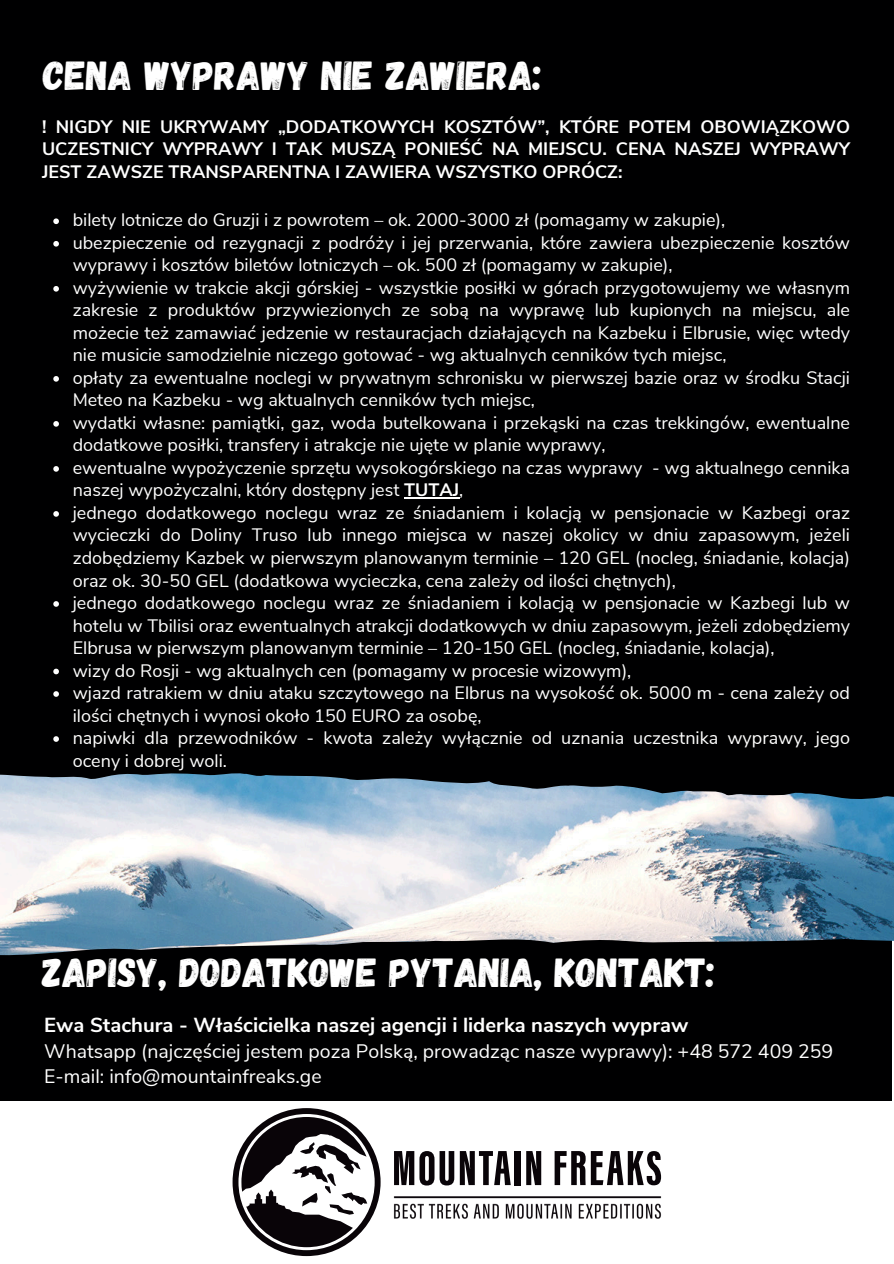
<style>
.page{position:relative;width:894px;height:1264px;background:#fff}
.page>*{position:absolute;margin:0;border:0;box-sizing:border-box;transform-origin:0 0}
.t1{font:40.5px "Gagalin";color:#fff}
.t2{font:700 20.25px "Nunito Sans";color:#fff}
.t3{font:19.5px "Nunito Sans";color:#fff}
.t4{font:18px/22.5px "Nunito Sans";color:#fff}
.t5{font:700 18px/22.5px "Nunito Sans";color:#fff;text-align:justify}
.s1{font-weight:700}
</style>
<div class="page">
<div style="left:0;top:0;width:893px;height:816px;background:#000001"></div>
<div style="left:0;top:915px;width:891px;height:185px;background:#000001"></div>
<svg style="left:232px;top:1108px;width:148px;height:147px"></svg>
<svg style="left:394px;top:1151px;width:116px;height:34px"></svg>
<div style="left:515px;top:1150px;width:5px;height:35px;background:#090408"></div>
<svg style="left:526px;top:1151px;width:15px;height:34px"></svg>
<svg style="left:554px;top:1151px;width:107px;height:34px"></svg>
<img style="left:393px;top:1196px;width:269px;height:23px">
<svg style="left:53px;top:218px;width:6px;height:6px"></svg>
<svg style="left:53px;top:241px;width:6px;height:5px"></svg>
<svg style="left:53px;top:286px;width:6px;height:5px"></svg>
<svg style="left:53px;top:376px;width:6px;height:5px"></svg>
<svg style="left:53px;top:421px;width:6px;height:5px"></svg>
<svg style="left:53px;top:466px;width:6px;height:5px"></svg>
<hr style="left:404px;top:497px;width:55px;height:1px;background:#fff">
<svg style="left:53px;top:511px;width:6px;height:5px"></svg>
<svg style="left:53px;top:601px;width:6px;height:5px"></svg>
<svg style="left:53px;top:668px;width:6px;height:6px"></svg>
<svg style="left:53px;top:691px;width:6px;height:5px"></svg>
<svg style="left:53px;top:736px;width:6px;height:5px"></svg>
<img style="left:0;top:773px;width:893px;height:182px">
<p class="t1" style="left:43px;top:49px;width:500px">CENA WYPRAWY NIE ZAWIERA:</p>
<h2 class="t5" style="left:42px;top:116px;width:809px">! NIGDY NIE UKRYWAMY „DODATKOWYCH KOSZTÓW”, KTÓ RE POTEM OBOWIĄZKOWO UCZESTNICY WYPRAWY I TAK MUSZĄ PONIEŚĆ NA MIEJSCU. CENA NASZEJ WYPRAWY JEST ZAWSZE TRANSPARENTNA I ZAWIERA WSZYSTKO OPRÓCZ:</h2>
<p class="t4" style="left:73px;top:209px;width:654px">bilety lotnicze do Gruzji i z powrotem – ok. 2000-3000 zł (pomagamy w zakupie),</p>
<p class="t4" style="left:73px;top:232px;width:778px">ubezpieczenie od rezygnacji z podróży i jej przerwania, które zawiera ubezpieczenie kosztów wyprawy i kosztów biletów lotniczych – ok. 500 zł (pomagamy w zakupie),</p>
<p class="t4" style="left:73px;top:277px;width:778px;text-align:justify">wyżywienie w trakcie akcji górskiej - wszystkie posiłki w górach przygotowujemy we własnym zakresie z produktów przywiezionych ze sobą na wyprawę lub kupionych na miejscu, ale możecie też zamawiać jedzenie w restauracjach działających na Kazbeku i Elbrusie, więc wtedy nie musicie samodzielnie niczego gotować - wg aktualnych cenników tych miejsc,</p>
<p class="t4" style="left:73px;top:367px;width:778px">opłaty za ewentualne noclegi w prywatnym schronisku w pierwszej bazie oraz w środku Stacji<br>Meteo na Kazbeku - wg aktualnych cenników tych miejsc,</p>
<p class="t4" style="left:73px;top:412px;width:778px">wydatki własne: pamiątki, gaz, woda butelkowana i przekąski na czas trekkingów, ewentualne dodatkowe posiłki, transfery i atrakcje nie ujęte w planie wyprawy,</p>
<p class="t4" style="left:73px;top:457px;width:778px">ewentualne wypożyczenie sprzętu wysokogórskiego na czas wyprawy - wg aktualnego cennika naszej wypożyczalni, który dostępny jest <span class="s1">TUTAJ</span>,</p>
<p class="t4" style="left:73px;top:502px;width:778px;text-align:justify">jednego dodatkowego noclegu wraz ze śniadaniem i kolacją w pensjonacie w Kazbegi oraz wycieczki do Doliny Truso lub innego miejsca w naszej okolicy w dniu zapasowym, jeżeli zdobędziemy Kazbek w pierwszym planowanym terminie – 120 GEL (nocleg, śniadanie, kolacja) oraz ok. 30-50 GEL (dodatkowa wycieczka, cena zależy od ilości chętnych),</p>
<p class="t4" style="left:73px;top:592px;width:778px;text-align:justify">jednego dodatkowego noclegu wraz ze śniadaniem i kolacją w pensjonacie w Kazbegi lub w hotelu w Tbilisi oraz ewentualnych atrakcji dodatkowych w dniu zapasowym, jeżeli zdobędziemy Elbrusa w pierwszym planowanym terminie – 120-150 GEL (nocleg, śniadanie, kolacja),</p>
<p class="t4" style="left:73px;top:659px;width:560px">wizy do Rosji - wg aktualnych cen (pomagamy w procesie wizowym),</p>
<p class="t4" style="left:73px;top:682px;width:778px">wjazd ratrakiem w dniu ataku szczytowego na Elbrus na wysokość ok. 5000 m - cena zależy od ilości chętnych i wynosi około 150 EURO za osobę,</p>
<p class="t4" style="left:73px;top:727px;width:778px">napiwki dla przewodników - kwota zależy wyłącznie od uznania uczestnika wyprawy, jego oceny i dobrej woli.</p>
<h1 class="t1" style="left:42px;top:946px;width:674px">ZAPISY, DODATKOWE PYTANIA, KONTAKT:</h1>
<p class="t2" style="left:44px;top:1011px;width:645px">Ewa Stachura - Właścicielka naszej agencji i liderka naszych wypraw</p>
<p class="t3" style="left:44px;top:1038px;width:790px">Whatsapp (najczęściej jestem poza Polską, prowadząc nasze wyprawy): +48 572 409 259</p>
<p class="t3" style="left:44px;top:1062px;width:279px">E-mail: info@mountainfreaks.ge</p>
</div>
